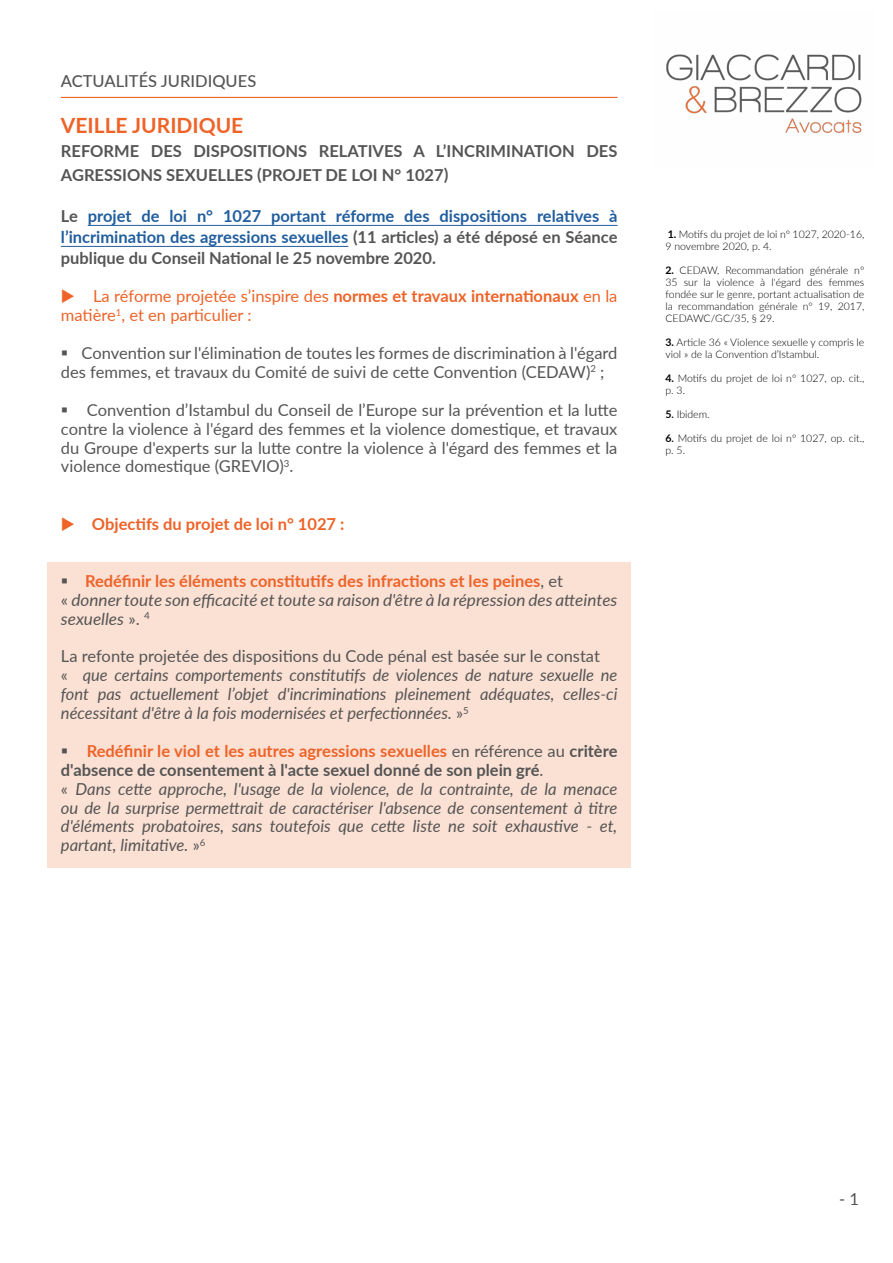
<style>
.page{position:relative;width:893px;height:1263px;background:#fff}
.page>*{position:absolute;margin:0;border:0;box-sizing:border-box;transform-origin:0 0}
.t1{font:700 21px "Lato";color:#ee6328}
.t2{font:italic 16.5px/18.9px "Lato";color:#545554}
.t3{font:16.5px/18.9px "Lato";color:#545554}
.t4{font:700 16.5px/21px "Lato";color:#215e9e;text-align:justify}
.t5{font:italic 16.5px/18.9px "Lato";color:#545554;scale:1.04 1}
.t6{font:700 16.5px/24px "Lato";color:#545554}
.t7{font:16.5px/18.9px "Lato";color:#ee6328}
.t8{font:700 16.5px "Lato";color:#ee6328}
.t9{font:500 16.5px "Lato";color:#545554}
.t10{font:16.5px "Lato";color:#555655}
.t11{font:300 10.5px/12px "Lato";color:#000}
.s1{color:#545554}
.s2{font-weight:700}
.s3{font-weight:700;font-style:normal;color:#ee6328}
.s4{font-style:normal}
.s5{font-weight:700;font-style:normal}
.s6{font-weight:600}
</style>
<div class="page">
<div style="left:47px;top:562px;width:584px;height:305px;background:#fbe0d4"></div>
<img style="left:666px;top:54px;width:196px;height:79px">
<hr style="left:61px;top:97px;width:556px;height:1px;background:#ee6328">
<hr style="left:88px;top:225px;width:529px;height:1px;background:#215e9e">
<hr style="left:61px;top:246px;width:287px;height:1px;background:#215e9e">
<p class="t9" style="left:61px;top:69px;width:197px">ACTUALITÉS JURIDIQUES</p>
<p class="t1" style="left:61px;top:110px;width:184px">VEILLE JURIDIQUE</p>
<p class="t6" style="left:61px;top:138px;width:558px">REFORME DES DISPOSITIONS RELATIVES A L’INCRIMINATION DES<br>AGRESSIONS SEXUELLES (PROJET DE LOI N° 1027)</p>
<p class="t4" style="left:61px;top:204px;width:558px"><span class="s1">Le</span> projet de loi n° 1027 portant réforme des dispositions relatives à l’incrimination des agressions sexuelles <span class="s1">(11 articles) a été déposé en Séance publique du Conseil National le 25 novembre 2020.</span></p>
<p class="t7" style="left:61px;top:286px;width:558px">◆ La réforme projetée s’inspire des <span class="s2">normes et travaux internationaux</span> en la matière<sup>1</sup>, et en particulier :</p>
<p class="t3" style="left:61px;top:343px;width:558px">▪ Convention sur l'élimination de toutes les formes de discrimination à l'égard des femmes, et travaux du Comité de suivi de cette Convention (CEDAW)<sup>2</sup> ;</p>
<p class="t3" style="left:61px;top:400px;width:558px;text-align:justify">▪ Convention d’Istambul du Conseil de l’Europe sur la prévention et la lutte contre la violence à l'égard des femmes et la violence domestique, et travaux du Groupe d'experts sur la lutte contre la violence à l'égard des femmes et la violence domestique (GREVIO)<sup>3</sup>.</p>
<p class="t8" style="left:61px;top:512px;width:285px">◆ Objectifs du projet de loi n° 1027 :</p>
<p class="t5" style="left:61px;top:571px;width:537px">▪ <span class="s3">Redéfinir les éléments constitutifs des infractions et les peines</span><span class="s4">, et<br>«</span> donner toute son efficacité et toute sa raison d'être à la répression des atteintes sexuelles <span class="s4">».</span> <sup>4</sup></p>
<p class="t2" style="left:61px;top:646px;width:558px"><span class="s4">La refonte projetée des dispositions du Code pénal est basée sur le constat<br>«</span> que certains comportements constitutifs de violences de nature sexuelle ne font pas actuellement l’objet d'incriminations pleinement adéquates, celles-ci nécessitant d'être à la fois modernisées et perfectionnées. <span class="s4">»</span><sup>5</sup></p>
<p class="t2" style="left:61px;top:741px;width:558px">▪ <span class="s3">Redéfinir le viol et les autres agressions sexuelles</span> <span class="s4">en référence au</span> <span class="s5">critère d'absence de consentement à l'acte sexuel donné de son plein gré</span><span class="s4">.<br>«</span> Dans cette approche, l'usage de la violence, de la contrainte, de la menace ou de la surprise permettrait de caractériser l'absence de consentement à titre d'éléments probatoires, sans toutefois que cette liste ne soit exhaustive - et, partant, limitative. <span class="s4">»</span><sup>6</sup></p>
<p class="t11" style="left:665px;top:228px;width:200px"><span class="s2">1.</span> Motifs du projet de loi n° 1027, 2020-16,<br>9 novembre 2020, p. 4.</p>
<p class="t11" style="left:665px;top:264px;width:200px;text-align:justify"><span class="s2">2.</span> CEDAW, Recommandation générale n° 35 sur la violence à l'égard des femmes fondée sur le genre, portant actualisation de la recommandation générale n° 19, 2017, CEDAWC/GC/35, § 29.</p>
<p class="t11" style="left:665px;top:336px;width:200px"><span class="s2">3.</span> Article 36 « Violence sexuelle y compris le viol » de la Convention d’Istambul.</p>
<p class="t11" style="left:665px;top:372px;width:200px"><span class="s2">4.</span> Motifs du projet de loi n° 1027, op. cit., p. 3.</p>
<p class="t11" style="left:665px;top:408px;width:46px"><span class="s2">5</span><span class="s6">.</span> Ibidem.</p>
<p class="t11" style="left:665px;top:432px;width:200px"><span class="s2">6</span><span class="s6">.</span> Motifs du projet de loi n° 1027, op. cit., p. 5.</p>
<p class="t10" style="left:839px;top:1187px;width:21px">- 1</p>
</div>
